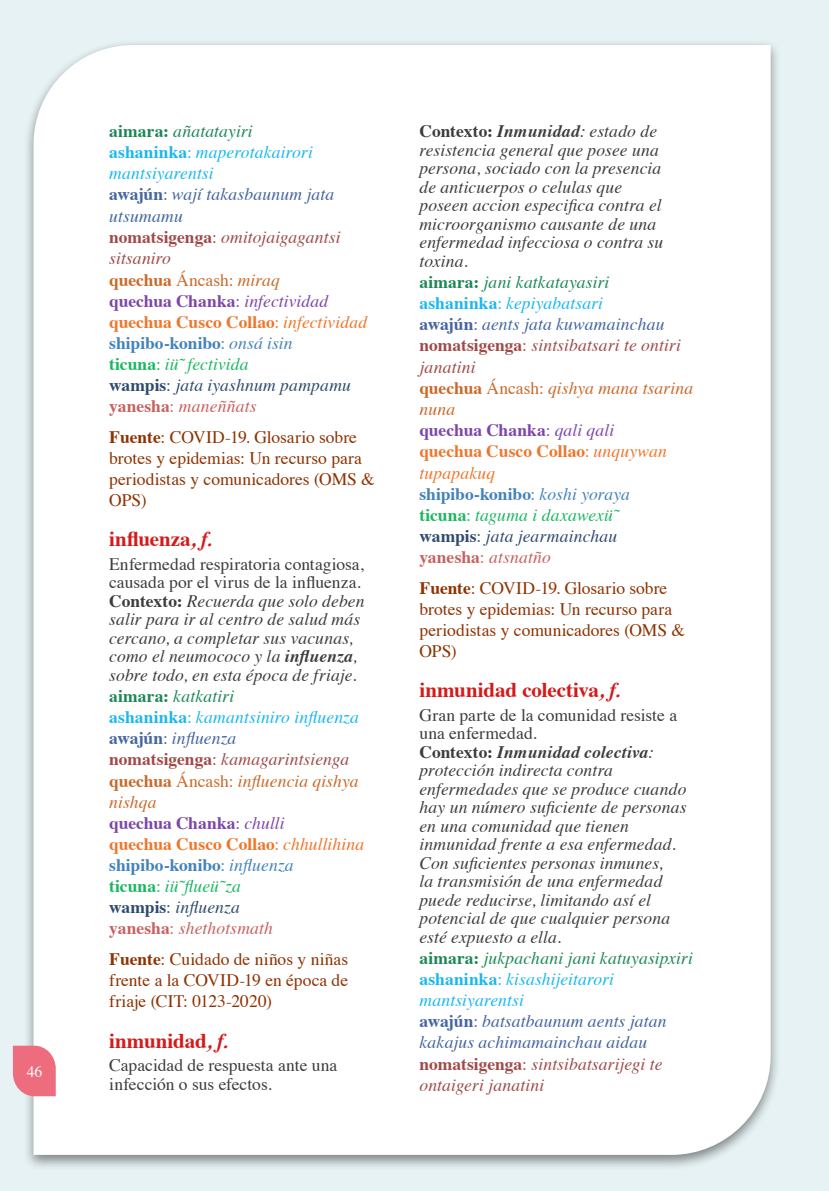
<style>
.page{position:relative;width:829px;height:1191px;background:#fff}
.page>*{position:absolute;margin:0;border:0;box-sizing:border-box;transform-origin:0 0}
.t1{font:700 21px "Times";color:#d51a1a}
.t2{font:italic 17.5px/18.6px "Times";letter-spacing:.005em;color:#3c3c3b}
.t3{font:italic 17.5px/21.2px "Times";letter-spacing:.01em;color:#9f4a48}
.t4{font:italic 17.5px/21.2px "Times";letter-spacing:.01em;color:#1ab7f1}
.t5{font:17.5px/21px "Times";color:#8d3200}
.t6{font:italic 17.5px/21.2px "Times";letter-spacing:.005em;color:#ca6929}
.t7{font:italic 17.5px/21.2px "Times";letter-spacing:.01em;color:#4364a0}
.t8{font:17.5px/18.6px "Times";color:#3c3c3b}
.t9{font:15.75px "Times";color:#fff}
.s1{font-weight:700;font-style:normal;color:#1c8755}
.s2{color:#1c8755}
.s3{font-weight:700;font-style:normal}
.s4{font-style:normal}
.s5{font-weight:700;font-style:normal;color:#4364a0}
.s6{font-style:normal;color:#4364a0}
.s7{color:#4364a0}
.s8{font-weight:700;font-style:normal;color:#9f4a48}
.s9{font-style:normal;color:#9f4a48}
.s10{color:#9f4a48}
.s11{font-weight:700;font-style:normal;color:#ca6929}
.s12{font-style:normal;color:#ca6929}
.s13{color:#ca6929}
.s14{font-weight:700;font-style:normal;color:#7d44a9}
.s15{font-style:normal;color:#7d44a9}
.s16{color:#7d44a9}
.s17{font-weight:700;font-style:normal;color:#ef752a}
.s18{font-style:normal;color:#ef752a}
.s19{color:#ef752a}
.s20{font-weight:700;font-style:normal;color:#4282bc}
.s21{font-style:normal;color:#4282bc}
.s22{color:#4282bc}
.s23{font-weight:700;font-style:normal;color:#1ab761}
.s24{font-style:normal;color:#1ab761}
.s25{color:#1ab761}
.s26{font-weight:700;font-style:normal;color:#2e4a6d}
.s27{font-style:normal;color:#2e4a6d}
.s28{color:#2e4a6d}
.s29{font-weight:700;font-style:normal;color:#c6615f}
.s30{font-style:normal;color:#c6615f}
.s31{color:#c6615f}
.s32{font-weight:700}
.s33{font-style:italic}
.s34{font-weight:700;font-style:normal;color:#1ab7f1}
.s35{font-style:normal;color:#1ab7f1}
.s36{color:#1ab7f1}
</style>
<div class="page">
<div style="left:0;top:0;width:828px;height:1191px;background:#e7f2f4"></div>
<div style="left:23px;top:40px;width:758px;height:1130px;background:#000;opacity:.45"></div>
<div style="left:33px;top:45px;width:737px;height:1109px;background:#fff"></div>
<svg style="left:13px;top:1045px;width:43px;height:51px;background:#ed7b8b"></svg>
<p class="t9" style="left:27px;top:1057px;width:17px">46</p>
<p class="t4" style="left:109px;top:120px;width:259px"><span class="s1">aimara:</span> <span class="s2">añatatayiri<br></span><span class="s3">ashaninka</span><span class="s4">:</span> maperotakairori mantsiyarentsi<br><span class="s5">awajún</span><span class="s6">:</span> <span class="s7">wají takasbaunum jata utsumamu<br></span><span class="s8">nomatsigenga</span><span class="s9">:</span> <span class="s10">omitojaigagantsi sitsaniro<br></span><span class="s11">quechua</span> <span class="s12">Áncash:</span> <span class="s13">miraq<br></span><span class="s14">quechua Chanka</span><span class="s15">:</span> <span class="s16">infectividad </span><span class="s17">quechua Cusco Collao</span><span class="s18">:</span> <span class="s19">infectividad </span><span class="s20">shipibo-konibo</span><span class="s21">:</span> <span class="s22">onsá isin<br></span><span class="s23">ticuna</span><span class="s24">:</span> <span class="s25">iü̃ fectivida<br></span><span class="s26">wampis</span><span class="s27">:</span> <span class="s28">jata iyashnum pampamu </span><span class="s29">yanesha</span><span class="s30">:</span> <span class="s31">maneññats</span></p>
<p class="t5" style="left:109px;top:425px;width:267px"><span class="s32">Fuente</span>: COVID-19. Glosario sobre brotes y epidemias: Un recurso para periodistas y comunicadores (OMS &amp;<br>OPS)</p>
<p class="t1" style="left:109px;top:519px;width:104px">influenza<span class="s33">, f.</span></p>
<p class="t2" style="left:109px;top:553px;width:257px"><span class="s4">Enfermedad respiratoria contagiosa, causada por el virus de la influenza.<br></span><span class="s3">Contexto:</span> Recuerda que solo deben salir para ir al centro de salud más cercano, a completar sus vacunas, como el neumococo y la <span class="s32">influenza</span>, sobre todo, en esta época de friaje.</p>
<p class="t6" style="left:109px;top:684px;width:256px"><span class="s1">aimara:</span> <span class="s2">katkatiri<br></span><span class="s34">ashaninka</span><span class="s35">:</span> <span class="s36">kamantsiniro influenza </span><span class="s5">awajún</span><span class="s6">:</span> <span class="s7">influenza<br></span><span class="s8">nomatsigenga</span><span class="s9">:</span> <span class="s10">kamagarintsienga </span><span class="s3">quechua</span> <span class="s4">Áncash:</span> influencia qishya nishqa<br><span class="s14">quechua Chanka</span><span class="s15">:</span> <span class="s16">chulli<br></span><span class="s17">quechua Cusco Collao</span><span class="s18">:</span> <span class="s19">chhullihina </span><span class="s20">shipibo-konibo</span><span class="s21">:</span> <span class="s22">influenza<br></span><span class="s23">ticuna</span><span class="s24">:</span> <span class="s25">iü̃flueü̃za<br></span><span class="s26">wampis</span><span class="s27">:</span> <span class="s28">influenza<br></span><span class="s29">yanesha</span><span class="s30">:</span> <span class="s31">shethotsmath</span></p>
<p class="t5" style="left:109px;top:947px;width:240px;text-align:justify"><span class="s32">Fuente</span>: Cuidado de niños y niñas frente a la COVID-19 en época de friaje (CIT: 0123-2020)</p>
<p class="t1" style="left:109px;top:1020px;width:120px">inmunidad<span class="s33">, f.</span></p>
<p class="t8" style="left:109px;top:1054px;width:229px">Capacidad de respuesta ante una infección o sus efectos.</p>
<p class="t2" style="left:419px;top:121px;width:245px"><span class="s3">Contexto:</span> <span class="s32">Inmunidad</span>: estado de resistencia general que posee una persona, sociado con la presencia de anticuerpos o celulas que poseen accion especifica contra el microorganismo causante de una enfermedad infecciosa o contra su toxina.</p>
<p class="t3" style="left:419px;top:270px;width:275px"><span class="s1">aimara:</span> <span class="s2">jani katkatayasiri </span><span class="s34">ashaninka</span><span class="s35">:</span> <span class="s36">kepiyabatsari<br></span><span class="s5">awajún</span><span class="s6">:</span> <span class="s7">aents jata kuwamainchau </span><span class="s3">nomatsigenga</span><span class="s4">:</span> sintsibatsari te ontiri janatini<br><span class="s11">quechua</span> <span class="s12">Áncash:</span> <span class="s13">qishya mana tsarina nuna<br></span><span class="s14">quechua Chanka</span><span class="s15">:</span> <span class="s16">qali qali<br></span><span class="s17">quechua Cusco Collao</span><span class="s18">:</span> <span class="s19">unquywan tupapakuq<br></span><span class="s20">shipibo-konibo</span><span class="s21">:</span> <span class="s22">koshi yoraya<br></span><span class="s23">ticuna</span><span class="s24">:</span> <span class="s25">taguma i daxawexü̃<br></span><span class="s26">wampis</span><span class="s27">:</span> <span class="s28">jata jearmainchau<br></span><span class="s29">yanesha</span><span class="s30">:</span> <span class="s31">atsnatño</span></p>
<p class="t5" style="left:419px;top:576px;width:267px"><span class="s32">Fuente</span>: COVID-19. Glosario sobre brotes y epidemias: Un recurso para periodistas y comunicadores (OMS &amp;<br>OPS)</p>
<p class="t1" style="left:419px;top:670px;width:202px">inmunidad colectiva<span class="s33">, f.</span></p>
<p class="t2" style="left:419px;top:704px;width:268px"><span class="s4">Gran parte de la comunidad resiste a una enfermedad.<br></span><span class="s3">Contexto:</span> <span class="s32">Inmunidad colectiva</span>: protección indirecta contra enfermedades que se produce cuando hay un número suficiente de personas en una comunidad que tienen inmunidad frente a esa enfermedad.<br>Con suficientes personas inmunes,<br>la transmisión de una enfermedad puede reducirse, limitando así el potencial de que cualquier persona esté expuesto a ella.</p>
<p class="t7" style="left:419px;top:946px;width:275px"><span class="s1">aimara:</span> <span class="s2">jukpachani jani katuyasipxiri </span><span class="s34">ashaninka</span><span class="s35">:</span> <span class="s36">kisashijeitarori mantsiyarentsi<br></span><span class="s3">awajún</span><span class="s4">:</span> batsatbaunum aents jatan kakajus achimamainchau aidau <span class="s8">nomatsigenga</span><span class="s9">:</span> <span class="s10">sintsibatsarijegi te ontaigeri janatini</span></p>
</div>
